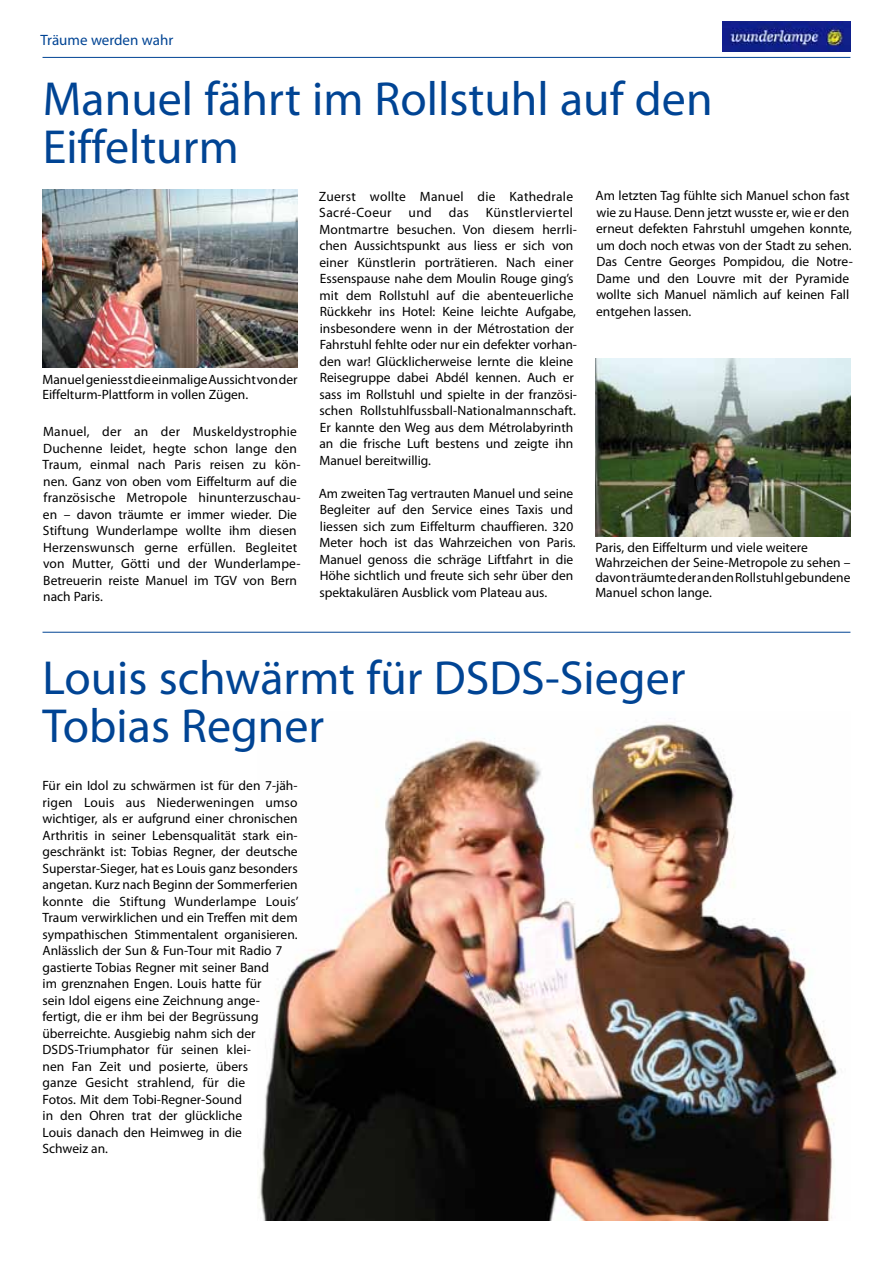
<style>
.page{position:relative;width:893px;height:1263px;background:#fff}
.page>*{position:absolute;margin:0;border:0;box-sizing:border-box;transform-origin:0 0}
.t1{font:48px/48px "Myriad Pro";color:#004494}
.t2{font:15px "Myriad Pro";color:#004494}
.t3{font:13.5px/16.5px "Myriad Pro";color:#000}
.t4{font:13.5px/16.5px "Myriad Pro";letter-spacing:.02em;color:#000}
</style>
<div class="page">
<hr style="left:43px;top:57px;width:807px;height:1px;background:#004494">
<img style="left:723px;top:21px;width:127px;height:30px">
<img style="left:595px;top:358px;width:255px;height:179px">
<img style="left:43px;top:190px;width:255px;height:177px">
<img style="left:258px;top:718px;width:580px;height:502px">
<hr style="left:43px;top:632px;width:807px;height:1px;background:#004494">
<p class="t2" style="left:40px;top:31px;width:135px">Träume werden wahr</p>
<h1 class="t1" style="left:43px;top:74px;width:671px">Manuel fährt im Rollstuhl auf den<br>Eiffelturm</h1>
<p class="t3" style="left:43px;top:371px;width:257px;line-height:15px">Manuel geniesst die einmalige Aussicht von der<br>Eiffelturm-Plattform in vollen Zügen.</p>
<p class="t3" style="left:42px;top:423px;width:260px">Manuel, der an der Muskeldystrophie Duchenne leidet, hegte schon lange den Traum, einmal nach Paris reisen zu kön&shy;nen. Ganz von oben vom Eiffelturm auf die französische Metropole hinunterzuschau&shy;en – davon träumte er immer wieder. Die Stiftung Wunderlampe wollte ihm diesen Herzenswunsch gerne erfüllen. Begleitet von Mutter, Götti und der Wunderlampe-Betreuerin reiste Manuel im TGV von Bern nach Paris.</p>
<p class="t4" style="left:319px;top:188px;width:256px">Zuerst wollte Manuel die Kathedrale<br>Sacré-Coeur</p>
<p class="t3" style="left:319px;top:204px;width:259px;text-indent:166px">Künstlerviertel Montmartre besuchen. Von diesem herrli&shy;chen Aussichtspunkt aus liess er sich von einer Künstlerin porträtieren. Nach einer Essenspause nahe dem Moulin Rouge ging’s mit dem Rollstuhl auf die abenteuerliche Rückkehr ins Hotel: Keine leichte Aufgabe, insbesondere wenn in der Métrostation der Fahrstuhl fehlte oder nur ein defekter vorhan&shy;den war! Glücklicherweise lernte die kleine Reisegruppe dabei Abdél kennen. Auch er sass im Rollstuhl und spielte in der französi&shy;schen Rollstuhlfussball-Nationalmannschaft.<br>Er kannte den Weg aus dem Métrolabyrinth an die frische Luft bestens und zeigte ihn Manuel bereitwillig.</p>
<p class="t3" style="left:319px;top:485px;width:259px">Am zweiten Tag vertrauten Manuel und seine Begleiter auf den Service eines Taxis und liessen sich zum Eiffelturm chauffieren. 320<br>Meter hoch ist das Wahrzeichen von Paris.<br>Manuel genoss die schräge Liftfahrt in die Höhe sichtlich und freute sich sehr über den spektakulären Ausblick vom Plateau aus.</p>
<p class="t3" style="left:409px;top:204px;width:25px">und</p>
<p class="t3" style="left:449px;top:204px;width:22px">das</p>
<p class="t3" style="left:595px;top:187px;width:259px">Am letzten Tag fühlte sich Manuel schon fast wie zu Hause. Denn jetzt wusste er, wie er den erneut defekten Fahrstuhl umgehen konnte, um doch noch etwas von der Stadt zu sehen.<br>Das Centre Georges Pompidou, die Notre-Dame und den Louvre mit der Pyramide wollte sich Manuel nämlich auf keinen Fall entgehen lassen.</p>
<p class="t3" style="left:595px;top:540px;width:257px;line-height:15px">Paris, den Eiffelturm und viele weitere Wahrzeichen der Seine-Metropole zu sehen – davon träumte der an den Rollstuhl gebundene Manuel schon lange.</p>
<h1 class="t1" style="left:43px;top:653px;width:644px">Louis schwärmt für DSDS-Sieger<br>Tobias Regner</h1>
<p class="t3" style="left:43px;top:777px;width:258px">Für ein Idol zu schwärmen ist für den 7-jäh&shy;rigen Louis aus Niederweningen umso wichtiger, als er aufgrund einer chronischen Arthritis in seiner Lebensqualität stark ein&shy;geschränkt ist: Tobias Regner, der deutsche Superstar-Sieger, hat es Louis ganz besonders angetan. Kurz nach Beginn der Sommerferien konnte die Stiftung Wunderlampe Louis’ Traum verwirklichen und ein Treffen mit dem sympathischen Stimmentalent organisieren.<br>Anlässlich der Sun &amp; Fun-Tour mit Radio 7 gastierte Tobias Regner mit seiner Band<br>im grenznahen Engen. Louis hatte für<br>sein Idol eigens eine Zeichnung ange&shy;fertigt, die er ihm bei der Begrüssung überreichte. Ausgiebig nahm sich der DSDS-Triumphator für seinen klei-<br>nen Fan Zeit und posierte, übers<br>ganze Gesicht strahlend, für die<br>Fotos. Mit dem Tobi-Regner-Sound<br>in den Ohren trat der glückliche<br>Louis danach den Heimweg in die<br>Schweiz an.</p>
</div>
